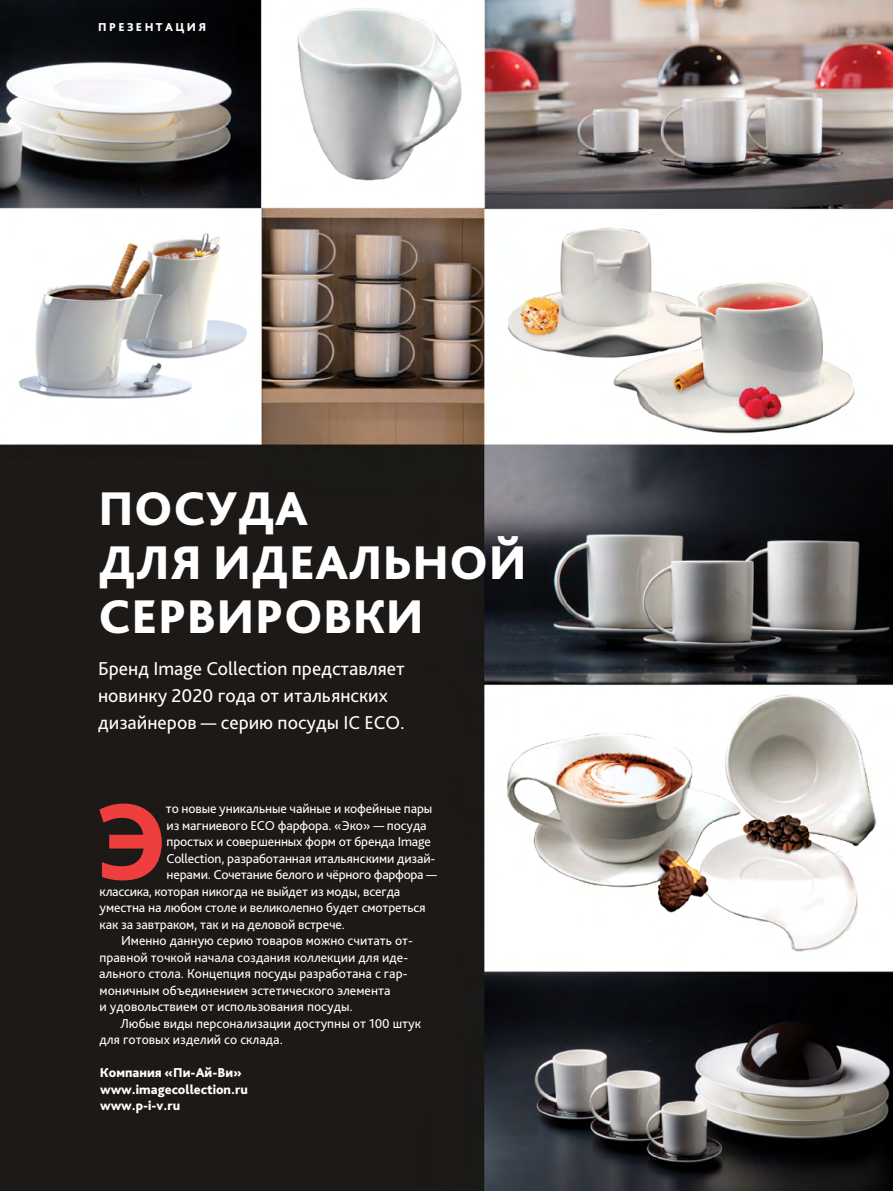
<style>
.page{position:relative;width:893px;height:1191px;background:#fff}
.page>*{position:absolute;margin:0;border:0;box-sizing:border-box;transform-origin:0 0}
.t1{font:800 113.7px "Bliss Pro";color:#ee3e3d}
.t2{font:800 49.5px/53.8px "Bliss Pro";letter-spacing:.01em;color:#fff}
.t3{font:19.5px/27px "Bliss Pro";color:#fff}
.t4{font:13.5px "Bliss Pro";letter-spacing:-.01em;color:#fff}
.t5{font:800 13.5px/16.5px "Bliss Pro";color:#fff}
.t6{font:800 12px "Bliss Pro";letter-spacing:.2em;color:#fff}
</style>
<div class="page">
<img style="left:0;top:0;width:893px;height:1191px">
<p class="t6" style="left:98px;top:20px;width:110px">ПРЕЗЕНТАЦИЯ</p>
<h2 class="t2" style="left:99px;top:481px;width:429px">ПОСУДА<br>ДЛЯ ИДЕАЛЬНОЙ<br>СЕРВИРОВКИ</h2>
<h3 class="t3" style="left:98px;top:654px;width:308px">Бренд Image Collection представляет новинку 2020 года от итальянских дизайнеров — серию посуды IC ECO.</h3>
<h1 class="t1" style="left:95px;top:771px;width:74px">Э</h1>
<p class="t4" style="left:166px;top:800px;width:268px">то новые уникальные чайные и кофейные пары</p>
<p class="t4" style="left:167px;top:817px;width:262px">из магниевого ECO фарфора. «Эко» — посуда</p>
<p class="t4" style="left:167px;top:833px;width:266px">простых и совершенных форм от бренда Image</p>
<p class="t4" style="left:167px;top:850px;width:270px">Collection, разработанная итальянскими дизай-</p>
<p class="t4" style="left:167px;top:866px;width:272px">нерами. Сочетание белого и чёрного фарфора —</p>
<p class="t4" style="left:100px;top:883px;width:302px">классика, которая никогда не выйдет из моды, всегда</p>
<p class="t4" style="left:100px;top:899px;width:328px">уместна на любом столе и великолепно будет смотреться</p>
<p class="t4" style="left:100px;top:916px;width:247px">как за завтраком, так и на деловой встрече.</p>
<p class="t4" style="left:121px;top:932px;width:294px">Именно данную серию товаров можно считать от-</p>
<p class="t4" style="left:100px;top:949px;width:310px">правной точкой начала создания коллекции для иде-</p>
<p class="t4" style="left:99px;top:965px;width:310px">ального стола. Концепция посуды разработана с гар-</p>
<p class="t4" style="left:100px;top:982px;width:292px">моничным объединением эстетического элемента</p>
<p class="t4" style="left:100px;top:998px;width:255px">и удовольствием от использования посуды.</p>
<p class="t4" style="left:121px;top:1015px;width:302px">Любые виды персонализации доступны от 100 штук</p>
<p class="t4" style="left:99px;top:1031px;width:185px">для готовых изделий со склада.</p>
<p class="t5" style="left:100px;top:1064px;width:149px">Компания «Пи-Ай-Ви» www.imagecollection.ru www.p-i-v.ru</p>
</div>
